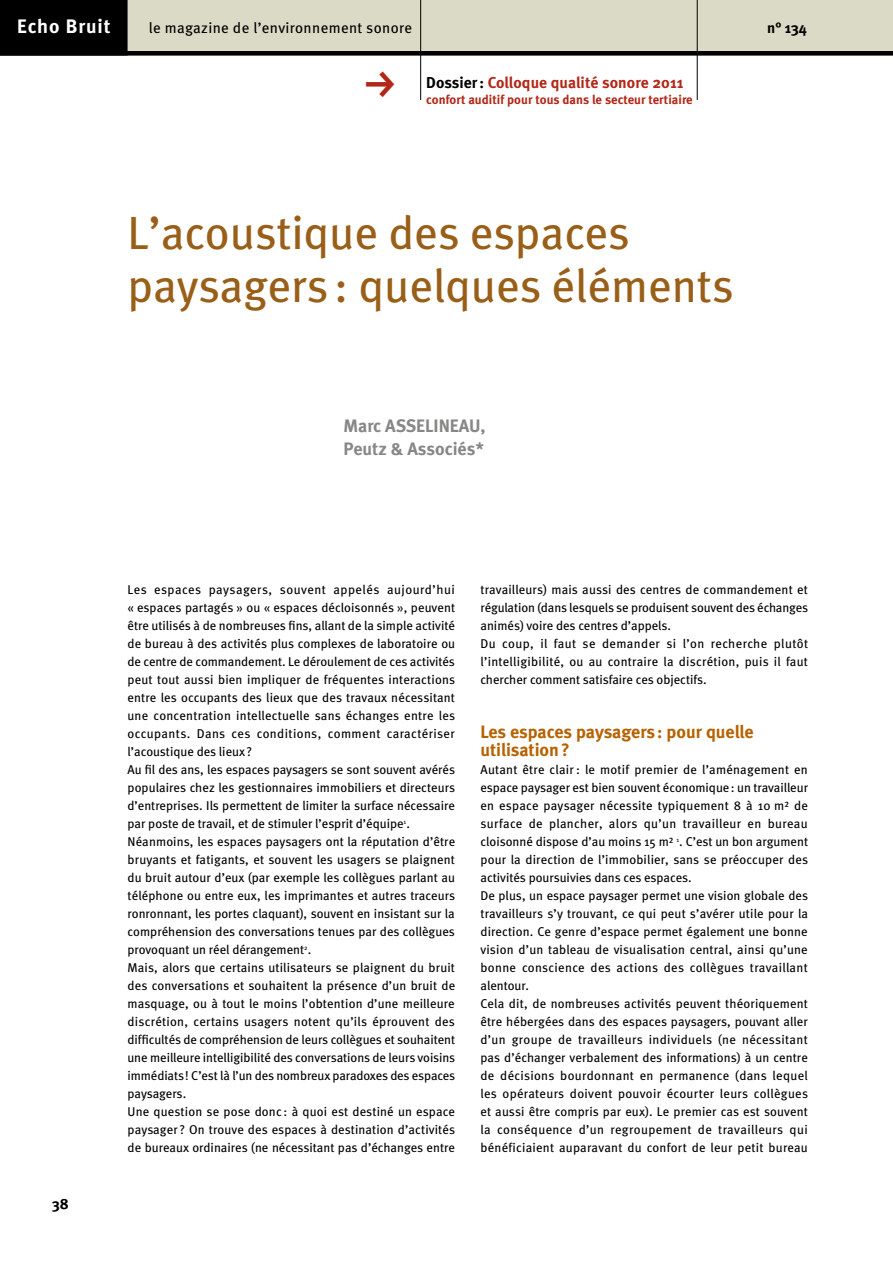
<style>
.page{position:relative;width:893px;height:1263px;background:#fff}
.page>*{position:absolute;margin:0;border:0;box-sizing:border-box;transform-origin:0 0}
.t1{font:46.5px/52.5px "Meta";color:#995f18}
.t2{font:45px "FF Dingbests";color:#b22717}
.t3{font:700 19.5px "Meta";letter-spacing:.05em;color:#fff}
.t4{font:700 18px/18px "Meta";letter-spacing:-.005em;color:#b76200}
.t5{font:700 18px/22.5px "Meta";color:#878786}
.t6{font:700 15.75px "Meta";letter-spacing:.005em;color:#b22717}
.t7{font:15px "Meta";letter-spacing:.025em;color:#000}
.t8{font:700 15px "Meta";color:#000}
.t9{font:12.75px/18px "Meta";letter-spacing:.01em;color:#000}
.t10{font:700 12.75px "Meta";letter-spacing:.005em;color:#b22717}
.s1{color:#000}
</style>
<div class="page">
<div style="left:0;top:0;width:893px;height:56px;background:#dadac6"></div>
<div style="left:0;top:0;width:128px;height:56px;background:#000"></div>
<hr style="left:420px;top:0;width:1px;height:100px;background:#000">
<hr style="left:697px;top:0;width:1px;height:100px;background:#000">
<div style="left:0;top:51px;width:893px;height:5px;background:#000"></div>
<h3 class="t3" style="left:17px;top:15px;width:95px">Echo Bruit</h3>
<p class="t8" style="left:767px;top:19px;width:41px">n° 134</p>
<h2 class="t2" style="left:356px;top:101px;width:35px;rotate:-90deg">g</h2>
<p class="t6" style="left:426px;top:73px;width:259px"><span class="s1">Dossier:</span> Colloque qualité sonore 2011</p>
<p class="t10" style="left:426px;top:92px;width:268px">confort auditif pour tous dans le secteur tertiaire</p>
<p class="t7" style="left:149px;top:19px;width:265px">le magazine de l’environnement sonore</p>
<h1 class="t1" style="left:128px;top:206px;width:608px">L’acoustique des espaces paysagers: quelques éléments</h1>
<h3 class="t5" style="left:344px;top:414px;width:144px">Marc ASSELINEAU,<br>Peutz &amp; Associés*</h3>
<p class="t8" style="left:52px;top:1195px;width:18px">38</p>
<p class="t9" style="left:128px;top:580px;width:329px">Les espaces paysagers, souvent appelés aujourd’hui « espaces partagés » ou « espaces décloisonnés », peuvent être utilisés à de nombreuses fins, allant de la simple activité de bureau à des activités plus complexes de laboratoire ou de centre de commandement. Le déroulement de ces activités peut tout aussi bien impliquer de fréquentes interactions entre les occupants des lieux que des travaux nécessitant une concentration intellectuelle sans échanges entre les occupants. Dans ces conditions, comment caractériser l’acoustique des lieux?<br>Au fil des ans, les espaces paysagers se sont souvent avérés populaires chez les gestionnaires immobiliers et directeurs d’entreprises. Ils permettent de limiter la surface nécessaire par poste de travail, et de stimuler l’esprit d’équipe<sup>1</sup>.<br>Néanmoins, les espaces paysagers ont la réputation d’être bruyants et fatigants, et souvent les usagers se plaignent du bruit autour d’eux (par exemple les collègues parlant au téléphone ou entre eux, les imprimantes et autres traceurs ronronnant, les portes claquant), souvent en insistant sur la compréhension des conversations tenues par des collègues provoquant un réel dérangement<sup>2</sup>.<br>Mais, alors que certains utilisateurs se plaignent du bruit des conversations et souhaitent la présence d’un bruit de masquage, ou à tout le moins l’obtention d’une meilleure discrétion, certains usagers notent qu’ils éprouvent des difficultés de compréhension de leurs collègues et souhaitent une meilleure intelligibilité des conversations de leurs voisins immédiats! C’est là l’un des nombreux paradoxes des espaces paysagers.<br>Une question se pose donc : à quoi est destiné un espace paysager ? On trouve des espaces à destination d’activités de bureaux ordinaires (ne nécessitant pas d’échanges entre</p>
<p class="t9" style="left:480px;top:580px;width:329px">travailleurs) mais aussi des centres de commandement et régulation (dans lesquels se produisent souvent des échanges animés) voire des centres d’appels.<br>Du coup, il faut se demander si l’on recherche plutôt l’intelligibilité, ou au contraire la discrétion, puis il faut chercher comment satisfaire ces objectifs.</p>
<h3 class="t4" style="left:480px;top:723px;width:275px">Les espaces paysagers: pour quelle utilisation?</h3>
<p class="t9" style="left:480px;top:760px;width:329px">Autant être clair : le motif premier de l’aménagement en espace paysager est bien souvent économique: un travailleur en espace paysager nécessite typiquement 8 à 10 m² de surface de plancher, alors qu’un travailleur en bureau cloisonné dispose d’au moins 15 m² <sup>1</sup>. C’est un bon argument pour la direction de l’immobilier, sans se préoccuper des activités poursuivies dans ces espaces.<br>De plus, un espace paysager permet une vision globale des travailleurs s’y trouvant, ce qui peut s’avérer utile pour la direction. Ce genre d’espace permet également une bonne vision d’un tableau de visualisation central, ainsi qu’une bonne conscience des actions des collègues travaillant alentour.<br>Cela dit, de nombreuses activités peuvent théoriquement être hébergées dans des espaces paysagers, pouvant aller d’un groupe de travailleurs individuels (ne nécessitant pas d’échanger verbalement des informations) à un centre de décisions bourdonnant en permanence (dans lequel les opérateurs doivent pouvoir écourter leurs collègues et aussi être compris par eux). Le premier cas est souvent la conséquence d’un regroupement de travailleurs qui bénéficiaient auparavant du confort de leur petit bureau</p>
</div>
